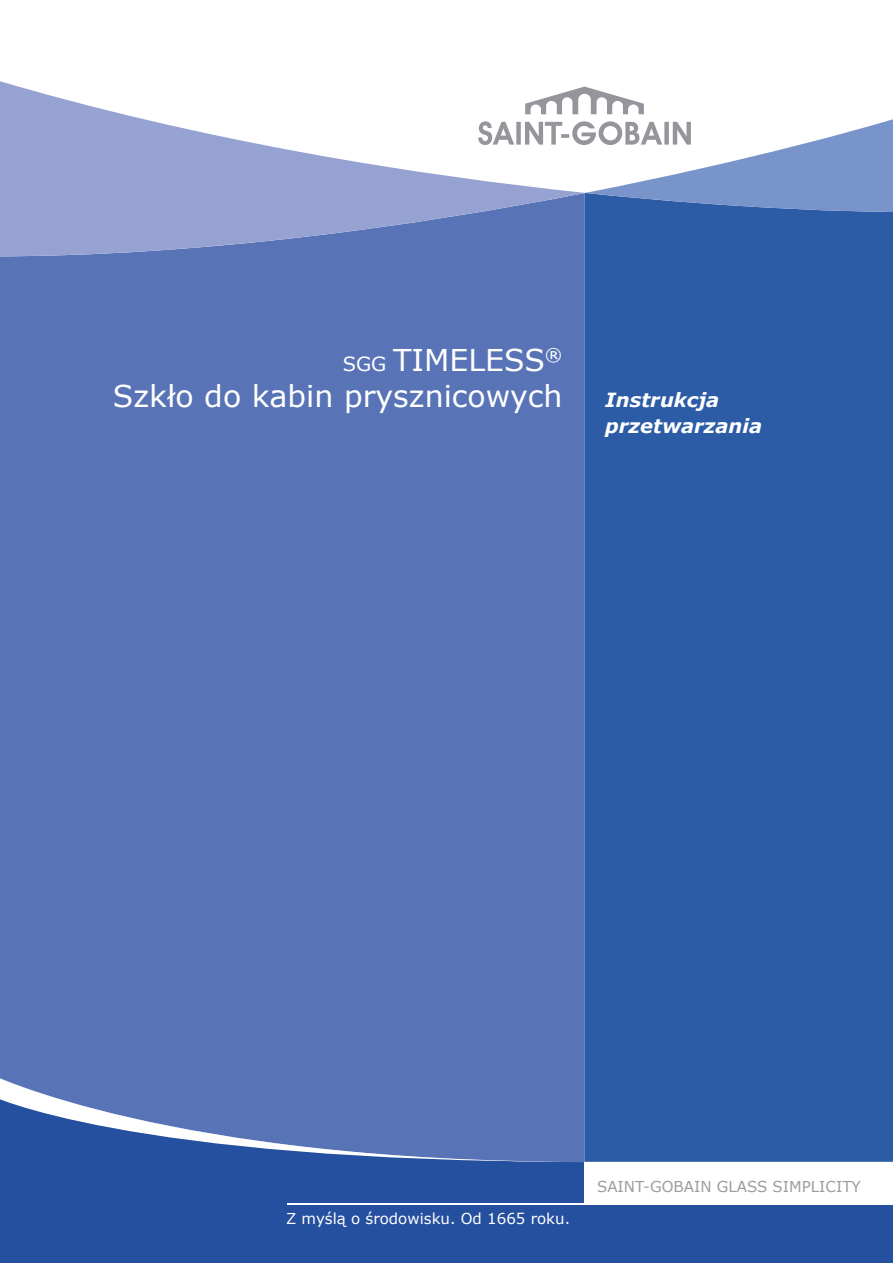
<style>
.page{position:relative;width:893px;height:1263px;background:#fff}
.page>*{position:absolute;margin:0;border:0;box-sizing:border-box;transform-origin:0 0}
.t1{font:30px/36px "Verdana";color:#fff;text-align:right}
.t2{font:italic 700 19.5px/25.5px "Verdana";color:#fff}
.t3{font:15px "Verdana";color:#fff}
.t4{font:15px "Verdana";color:#9d9d9c}
.s1{font-size:19.5px}
</style>
<div class="page">
<div style="left:0;top:1162px;width:893px;height:101px;background:#25509f"></div>
<div style="left:0;top:256px;width:584px;height:817px;background:#5874b7"></div>
<div style="left:584px;top:212px;width:309px;height:950px;background:#2d5ca7"></div>
<svg style="left:0;top:1073px;width:584px;height:89px;background:#5c78b8"></svg>
<svg style="left:0;top:81px;width:584px;height:175px;fill:#95a2d2"></svg>
<svg style="left:478px;top:87px;width:415px;height:125px"></svg>
<hr style="left:287px;top:1203px;width:297px;height:1px;background:#fff">
<div style="left:584px;top:1162px;width:309px;height:43px;background:#fff"></div>
<p class="t1" style="left:113px;top:342px;width:451px"><span class="s1">SGG</span> TIM ELESS<sup>®<br></sup>Szkło do kabin prysznicowych</p>
<p class="t2" style="left:605px;top:387px;width:158px">Instrukcja przetwarzania</p>
<p class="t3" style="left:286px;top:1208px;width:286px">Z myślą o środowisku. Od 1665 roku.</p>
<p class="t4" style="left:597px;top:1176px;width:265px">SAINT-GOBAIN GLASS si mplicity</p>
</div>
